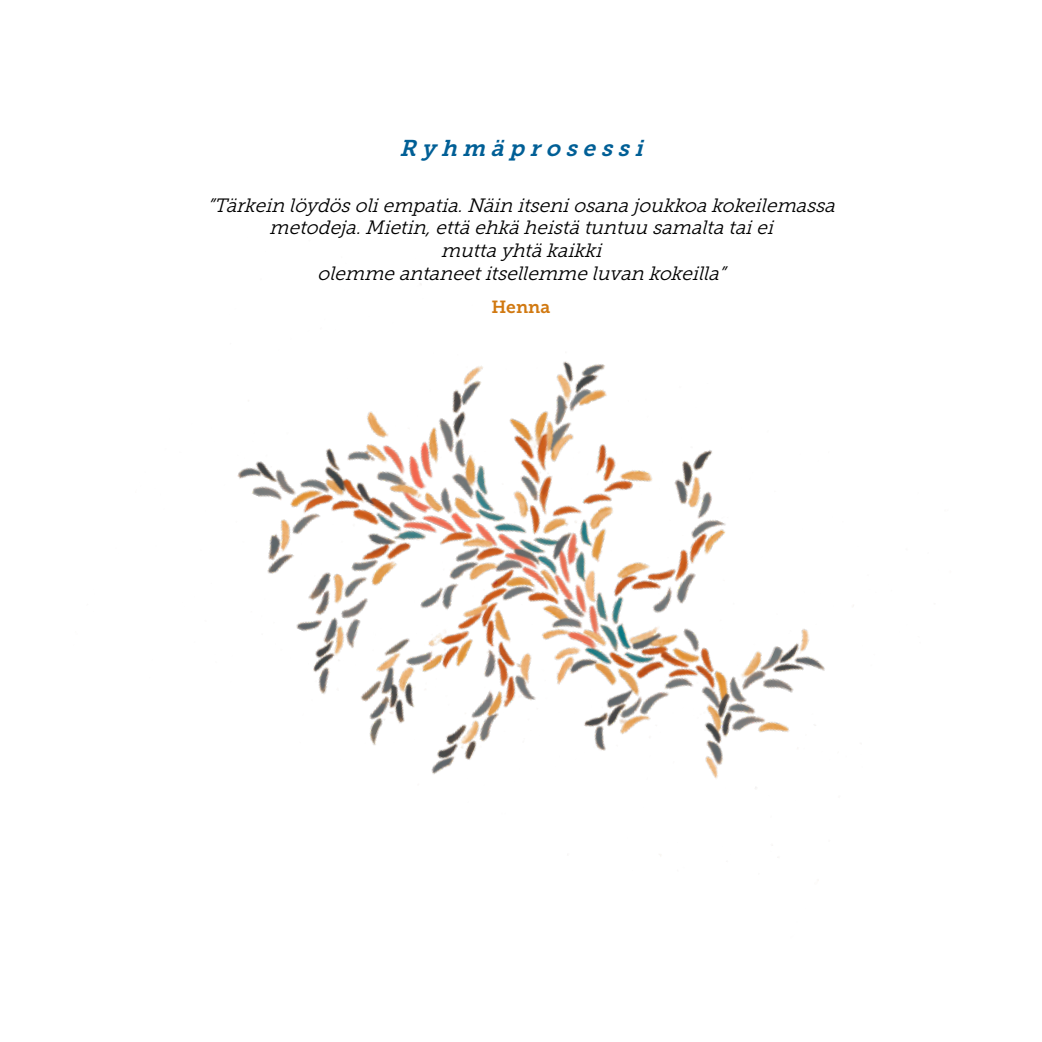
<style>
.page{position:relative;width:1042px;height:1042px;background:#fff}
.page>*{position:absolute;margin:0;border:0;box-sizing:border-box;transform-origin:0 0}
.t1{font:italic 22.75px "Museo Slab 700";color:#005f96}
.t2{font:italic 19.25px/22.8px "Museo Slab 300";color:#000;text-align:center}
.t3{font:17.5px "Museo Slab 700";color:#d17911}
</style>
<div class="page">
<img style="left:237px;top:283px;width:617px;height:573px">
<p class="t1" style="left:399px;top:135px;width:251px">R y h m äp ro sessi</p>
<p class="t2" style="left:207px;top:194px;width:634px">”Tärkein löydösoliempatia.Näin itseniosanaj oukkoakokeilemassa metodej a.Mietin,ettäehkäheistätuntuu samaltataiei muttayhtäkaikki<br>olemme antaneetitsellemme luvan kokeilla”</p>
<p class="t3" style="left:491px;top:297px;width:60px">Henna</p>
</div>
